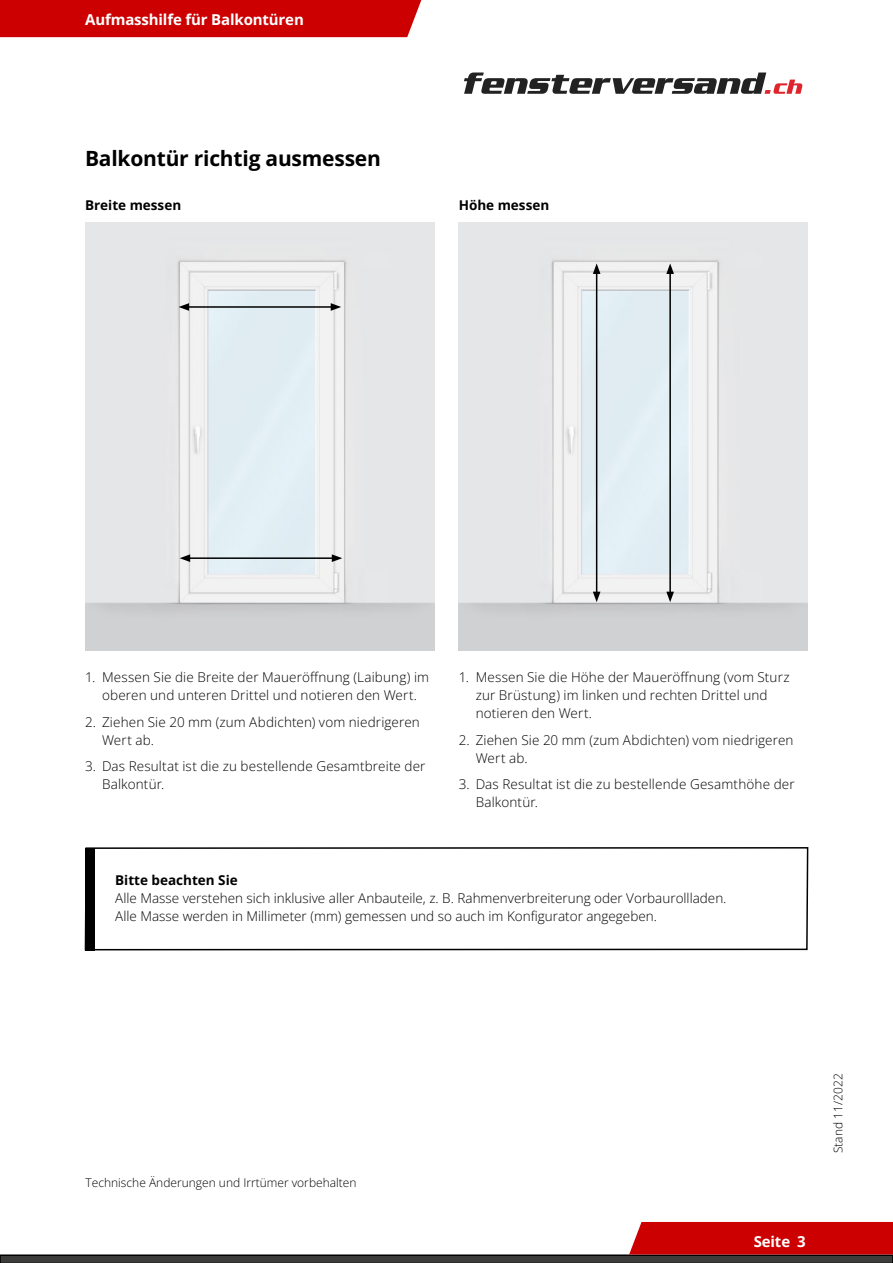
<style>
.page{position:relative;width:893px;height:1263px;background:#fff}
.page>*{position:absolute;margin:0;border:0;box-sizing:border-box;transform-origin:0 0}
.t1{font:700 21px "Open Sans";letter-spacing:-.01em;color:#000}
.t2{font:700 15px "Open Sans";letter-spacing:-.01em;color:#fff}
.t3{font:13.5px/18px "Open Sans";letter-spacing:.01em;color:#000}
.t4{font:700 13.5px "Open Sans";color:#000}
.t5{font:12px "Open Sans";color:#000}
</style>
<div class="page">
<svg style="left:0;top:1222px;width:893px;height:41px"></svg>
<div style="left:0;top:0;width:421px;height:37px;background:#c00"></div>
<svg style="left:464px;top:73px;width:338px;height:21px"></svg>
<img style="left:459px;top:222px;width:348px;height:429px">
<hr style="left:596px;top:272px;width:1px;height:322px;background:#000">
<svg style="left:593px;top:263px;width:7px;height:11px"></svg>
<svg style="left:593px;top:592px;width:7px;height:10px"></svg>
<hr style="left:669px;top:272px;width:2px;height:322px;background:#000">
<svg style="left:666px;top:263px;width:8px;height:11px"></svg>
<svg style="left:666px;top:592px;width:8px;height:10px"></svg>
<img style="left:85px;top:222px;width:349px;height:429px">
<hr style="left:187px;top:306px;width:146px;height:2px;background:#000">
<svg style="left:331px;top:303px;width:10px;height:8px"></svg>
<svg style="left:179px;top:303px;width:10px;height:8px"></svg>
<hr style="left:188px;top:557px;width:146px;height:2px;background:#000">
<svg style="left:332px;top:554px;width:10px;height:8px"></svg>
<svg style="left:180px;top:554px;width:10px;height:8px"></svg>
<svg style="left:84px;top:847px;width:725px;height:104px"></svg>
<div style="left:85px;top:848px;width:9px;height:102px;background:#000"></div>
<p class="t2" style="left:85px;top:10px;width:220px">Aufmasshilfe für Balkontüren</p>
<h1 class="t1" style="left:85px;top:144px;width:297px">Balkontür richtig ausmessen</h1>
<p class="t4" style="left:85px;top:196px;width:98px">Breite messen</p>
<p class="t4" style="left:459px;top:196px;width:92px">Höhe messen</p>
<p class="t3" style="left:85px;top:668px;width:346px;text-align:center">1. Messen Sie die Breite der Maueröffnung (Laibung) im oberen und unteren Drittel und notieren den Wert.</p>
<p class="t3" style="left:102px;top:712px;width:319px;text-indent:-17px">2. Ziehen Sie 20 mm (zum Abdichten) vom niedrigeren<br>Wert ab.</p>
<p class="t3" style="left:102px;top:757px;width:325px;text-indent:-17px">3. Das Resultat ist die zu bestellende Gesamtbreite der<br>Balkontür.</p>
<p class="t3" style="left:476px;top:668px;width:315px;text-indent:-17px">1. Messen Sie die Höhe der Maueröffnung (vom Sturz zur Brüstung) im linken und rechten Drittel und notieren den Wert.</p>
<p class="t3" style="left:476px;top:730px;width:319px;text-indent:-17px">2. Ziehen Sie 20 mm (zum Abdichten) vom niedrigeren<br>Wert ab.</p>
<p class="t3" style="left:476px;top:775px;width:320px;text-indent:-17px">3. Das Resultat ist die zu bestellende Gesamthöhe der<br>Balkontür.</p>
<p class="t4" style="left:115px;top:871px;width:124px">Bitte beachten Sie</p>
<p class="t3" style="left:115px;top:889px;width:613px">Alle Masse verstehen sich inklusive aller Anbauteile, z. B. Rahmenverbreiterung oder Vorbaurollladen.<br>Alle Masse werden in Millimeter (mm) gemessen und so auch im Konfigurator angegeben.</p>
<p class="t5" style="left:86px;top:1174px;width:273px">Technische Änderungen und Irrtümer vorbehalten</p>
<p class="t5" style="left:830px;top:1153px;width:81px;rotate:-90deg">Stand 11/2022</p>
<p class="t2" style="left:754px;top:1231px;width:54px">Seite 3</p>
</div>
